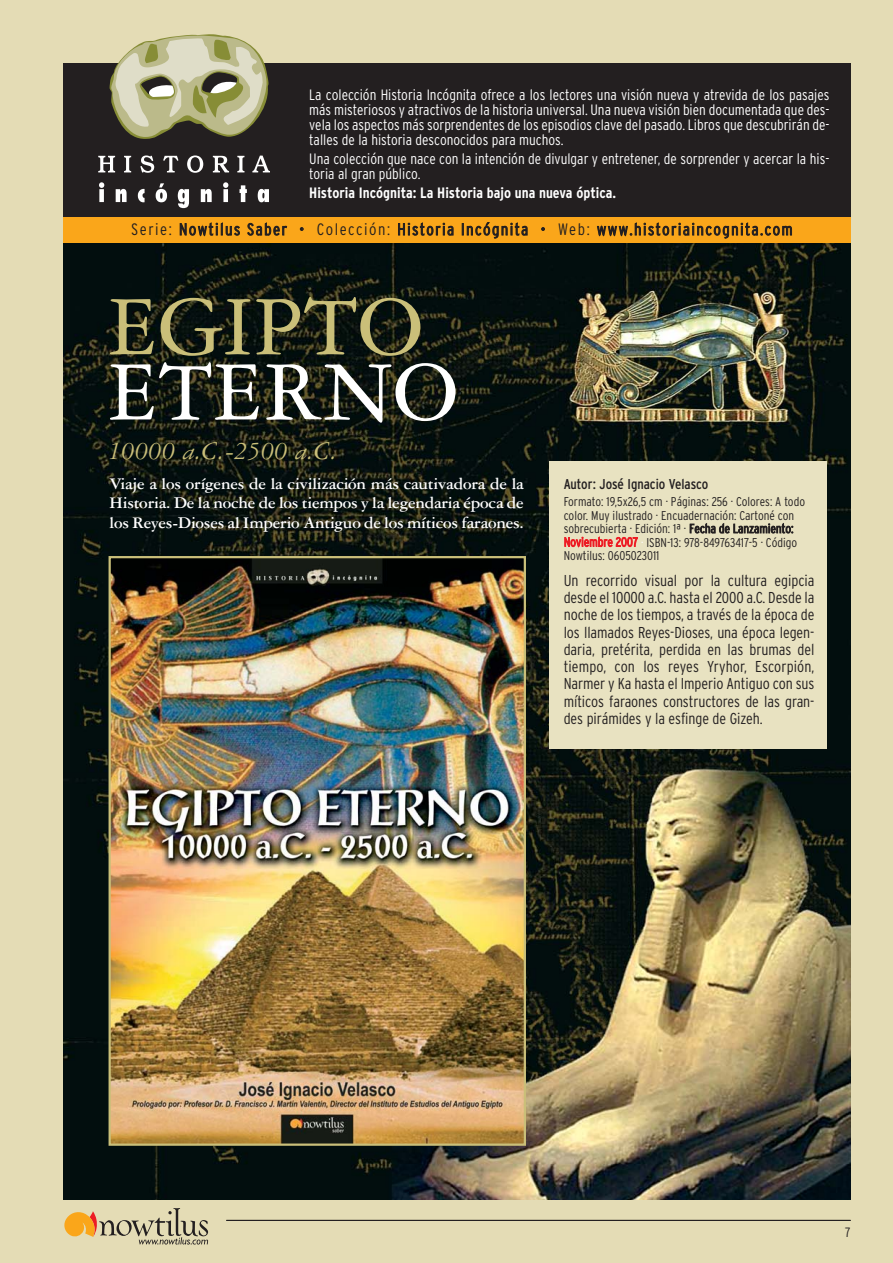
<style>
.page{position:relative;width:893px;height:1263px;background:#fff}
.page>*{position:absolute;margin:0;border:0;box-sizing:border-box;transform-origin:0 0}
.t1{font:90px "Garamond Three";color:#cabf79}
.t2{font:90px "Garamond Three";color:#fff}
.t3{font:italic 27px "Garamond Three";color:#cabf79}
.t4{font:700 17.25px/19.5px "Garamond Three";letter-spacing:-.015em;color:#fff;text-align:justify}
.t5{font:300 condensed 16.5px "Interstate";letter-spacing:.09em;color:#231f20}
.t6{font:300 condensed 15.75px/17.2px "Interstate";letter-spacing:-.005em;color:#231f20;text-align:justify}
.t7{font:300 condensed 15px/15px "Interstate";color:#fff;text-align:justify}
.t8{font:700 condensed 15px "Interstate";color:#fff}
.t9{font:condensed 14.25px "Interstate";color:#231f20}
.t10{font:300 condensed 13.5px "Interstate";color:#231f20}
.t11{font:300 condensed 12.75px/13.5px "Interstate";color:#231f20}
.s1{color:#ed1c24}
.s2{color:#fff}
</style>
<div class="page">
<div style="left:0;top:0;width:892px;height:1263px;background:#e4dcb5"></div>
<img style="left:64px;top:242px;width:786px;height:957px">
<img style="left:111px;top:559px;width:412px;height:584px">
<div style="left:108px;top:556px;width:418px;height:590px;border:2px solid #cabf79"></div>
<div style="left:548px;top:461px;width:278px;height:287px;background:#e8e2c1"></div>
<hr style="left:226px;top:1220px;width:624px;height:1px;background:#231f20">
<svg style="left:64px;top:1208px;width:144px;height:37px"></svg>
<div style="left:64px;top:64px;width:786px;height:153px;background:#231f20"></div>
<div style="left:64px;top:217px;width:786px;height:25px;background:#faa61a"></div>
<svg style="left:98px;top:34px;width:178px;height:174px"></svg>
<p class="t7" style="left:309px;top:88px;width:521px">La colección Historia Incógnita ofrece a los lectores una visión nueva y atrevida de los pasajes más misteriosos y atractivos de la historia universal. Una nueva visión bien documentada que des&shy;vela los aspectos más sorprendentes de los episodios clave del pasado. Libros que descubrirán de&shy;talles de la historia desconocidos para muchos.</p>
<p class="t7" style="left:309px;top:152px;width:521px">Una colección que nace con la intención de divulgar y entretener, de sorprender y acercar la his&shy;toria al gran público.</p>
<p class="t8" style="left:309px;top:187px;width:308px">Historia Incógnita: La Historia bajo una nueva óptica.</p>
<p class="t5" style="left:131px;top:223px;width:663px">Serie: Nowtilus Saber • Colección: Historia Incógnita • Web: www.historiaincognita.com</p>
<h1 class="t1" style="left:108px;top:295px;width:316px">EGIPTO</h1>
<h1 class="t2" style="left:108px;top:360px;width:352px">ETERNO</h1>
<h2 class="t3" style="left:108px;top:441px;width:231px">10000 a.C.-2500 a.C.</h2>
<p class="t4" style="left:110px;top:475px;width:416px">Viaje a los orígenes de la civilización más cautivadora de la Historia. De la noche de los tiempos y la legendaria época de los Reyes-Dioses al Imperio Antiguo de los míticos faraones.</p>
<p class="t9" style="left:563px;top:479px;width:146px">Autor: José Ignacio Velasco</p>
<p class="t11" style="left:563px;top:496px;width:243px">Formato: 19,5x26,5 cm · Páginas: 256 · Colores: A todo color. Muy ilustrado · Encuadernación: Cartoné con sobrecubierta · Edición: 1ª · Fecha de Lanzamiento:<br><span class="s1">Noviembre 2007</span> <span class="s2">·</span> ISBN-13: 978-849763417-5 · Código Nowtilus: 0605023011</p>
<p class="t6" style="left:563px;top:573px;width:252px">Un recorrido visual por la cultura egipcia desde el 10000 a.C. hasta el 2000 a.C. Desde la noche de los tiempos, a través de la época de los llamados Reyes-Dioses, una época legen&shy;daria, pretérita, perdida en las brumas del tiempo, con los reyes Yryhor, Escorpión, Narmer y Ka hasta el Imperio Antiguo con sus míticos faraones constructores de las gran&shy;des pirámides y la esfinge de Gizeh.</p>
<p class="t10" style="left:845px;top:1227px;width:7px">7</p>
</div>
